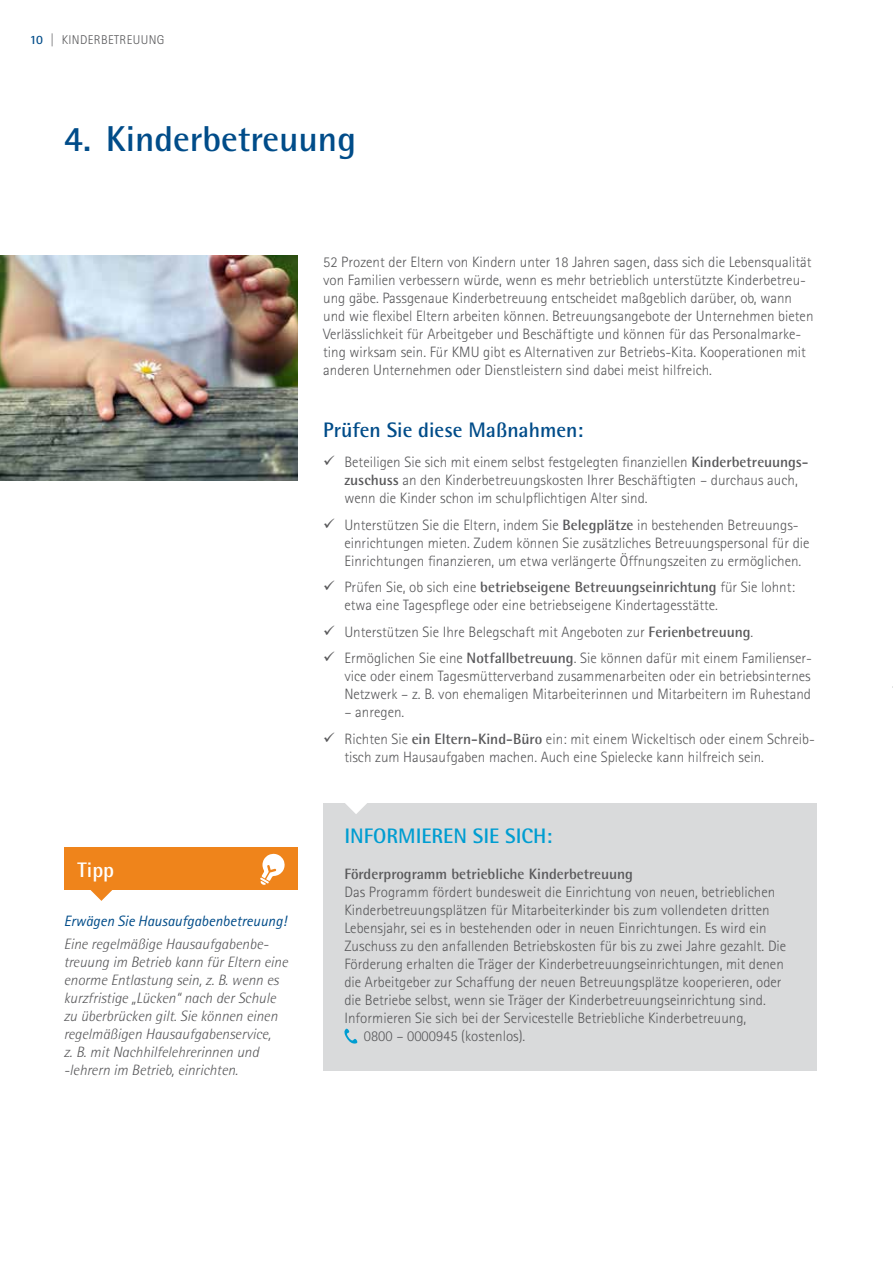
<style>
.page{position:relative;width:893px;height:1263px;background:#fff}
.page>*{position:absolute;margin:0;border:0;box-sizing:border-box;transform-origin:0 0}
.t1{font:700 36px "Agfa Rotis Semisans";color:#004c89}
.t2{font:700 21px "Agfa Rotis Semisans";color:#004c89}
.t3{font:700 21px "Agfa Rotis Semisans";color:#009dd1}
.t4{font:700 21px "Agfa Rotis Semisans";color:#fff}
.t5{font:300 15px/18px "Agfa Rotis Sans Serif";color:#58585a}
.t6{font:italic 300 15px/18px "Agfa Rotis Semisans";color:#58585a}
.t7{font:700 15px "Agfa Rotis Semisans";color:#58585a}
.t8{font:italic 15px "Agfa Rotis Sans Serif";color:#004c89}
.t9{font:300 12.75px "Agfa Rotis Sans Serif";letter-spacing:.03em;color:#58585a}
.s1{font-weight:700;color:#004c89}
.s2{font-family:"Agfa Rotis Semisans";font-weight:700}
.s3{font-family:"Agfa Rotis Sans Serif";font-weight:300}
</style>
<div class="page">
<div style="left:323px;top:803px;width:493px;height:268px;background:#d9dadb"></div>
<svg style="left:345px;top:803px;width:22px;height:11px"></svg>
<svg style="left:344px;top:1028px;width:14px;height:16px"></svg>
<svg style="left:90px;top:890px;width:22px;height:11px"></svg>
<div style="left:64px;top:847px;width:234px;height:43px;background:#ef841b"></div>
<img style="left:0;top:255px;width:298px;height:225px">
<svg style="left:260px;top:854px;width:25px;height:31px"></svg>
<p class="t9" style="left:30px;top:32px;width:136px"><span class="s1">10</span> | KINDERBETREUUNG</p>
<h1 class="t1" style="left:64px;top:116px;width:294px">4. Kinderbetreuung</h1>
<p class="t5" style="left:323px;top:253px;width:492px">52 Prozent der Eltern von Kindern unter 18 Jahren sagen, dass sich die Lebensqualität von Familien verbessern würde, wenn es mehr betrieblich unterstützte Kinderbetreu&shy;ung gäbe. Passgenaue Kinderbetreuung entscheidet maßgeblich darüber, ob, wann und wie flexibel Eltern arbeiten können. Betreuungsangebote der Unternehmen bieten Verlässlichkeit für Arbeitgeber und Beschäftigte und können für das Personalmarke&shy;ting wirksam sein. Für KMU gibt es Alternativen zur Betriebs-Kita. Kooperationen mit anderen Unternehmen oder Dienstleistern sind dabei meist hilfreich.</p>
<h2 class="t4" style="left:78px;top:857px;width:38px">Tipp</h2>
<p class="t8" style="left:64px;top:912px;width:224px">Erwägen Sie Hausaufgabenbetreuung!</p>
<p class="t6" style="left:64px;top:934px;width:226px">Eine regelmäßige Hausaufgabenbe&shy;treuung im Betrieb kann für Eltern eine enorme Entlastung sein, z. B. wenn es kurzfristige „Lücken“ nach der Schule zu überbrücken gilt. Sie können einen regelmäßigen Hausaufgabenservice,<br>z. B. mit Nachhilfelehrerinnen und -lehrern im Betrieb, einrichten.</p>
<h2 class="t2" style="left:323px;top:416px;width:262px">Prüfen Sie diese Maßnahmen:</h2>
<p class="t5" style="left:344px;top:453px;width:466px;text-indent:-21px">✓ Beteiligen Sie sich mit einem selbst festgelegten finanziellen <span class="s2">Kinderbetreuungs&shy;zuschuss</span> an den Kinderbetreuungskosten Ihrer Beschäftigten – durchaus auch, wenn die Kinder schon im schulpflichtigen Alter sind.</p>
<p class="t5" style="left:344px;top:516px;width:467px;text-indent:-21px">✓ Unterstützen Sie die Eltern, indem Sie <span class="s2">Belegplätze</span> in bestehenden Betreuungs&shy;einrichtungen mieten. Zudem können Sie zusätzliches Betreuungspersonal für die<br>Einrichtungen finanzieren, um etwa verlängerte Öffnungszeiten zu ermöglichen.</p>
<p class="t7" style="left:323px;top:578px;width:473px">✓ <span class="s3">Prüfen Sie, ob sich eine</span> betriebseigene Betreuungseinrichtung <span class="s3">für Sie lohnt:</span></p>
<p class="t5" style="left:344px;top:596px;width:375px">etwa eine Tagespflege oder eine betriebseigene Kindertagesstätte.</p>
<p class="t5" style="left:323px;top:623px;width:432px">✓ Unterstützen Sie Ihre Belegschaft mit Angeboten zur <span class="s2">Ferienbetreuung</span>.</p>
<p class="t5" style="left:344px;top:649px;width:469px;text-align:justify;text-indent:-21px">✓ Ermöglichen Sie eine <span class="s2">Notfallbetreuung</span>. Sie können dafür mit einem Familienser&shy;vice oder einem Tagesmütterverband zusammenarbeiten oder ein betriebsinternes Netzwerk – z. B. von ehemaligen Mitarbeiterinnen und Mitarbeitern im Ruhestand</p>
<p class="t5" style="left:344px;top:703px;width:61px">– anregen.</p>
<p class="t5" style="left:344px;top:730px;width:472px;text-indent:-21px">✓ Richten Sie <span class="s2">ein Eltern-Kind-Büro</span> ein: mit einem Wickeltisch oder einem Schreib&shy;tisch zum Hausaufgaben machen. Auch eine Spielecke kann hilfreich sein.</p>
<h2 class="t3" style="left:344px;top:823px;width:209px">INFORMIEREN SIE SICH:</h2>
<p class="t7" style="left:344px;top:865px;width:290px">Förderprogramm betriebliche Kinderbetreuung</p>
<p class="t5" style="left:344px;top:883px;width:432px">Das Programm fördert bundesweit die Einrichtung von neuen, betrieblichen</p>
<p class="t5" style="left:344px;top:901px;width:427px">Kinderbetreuungsplätzen für Mitarbeiterkinder bis zum vollendeten dritten</p>
<p class="t5" style="left:344px;top:919px;width:424px">Lebensjahr, sei es in bestehenden oder in neuen Einrichtungen. Es wird ein</p>
<p class="t5" style="left:344px;top:937px;width:443px">Zuschuss zu den anfallenden Betriebskosten für bis zu zwei Jahre gezahlt. Die</p>
<p class="t5" style="left:344px;top:955px;width:441px">Förderung erhalten die Träger der Kinderbetreuungseinrichtungen, mit denen</p>
<p class="t5" style="left:344px;top:973px;width:439px">die Arbeitgeber zur Schaffung der neuen Betreuungsplätze kooperieren, oder</p>
<p class="t5" style="left:344px;top:991px;width:423px">die Betriebe selbst, wenn sie Träger der Kinderbetreuungseinrichtung sind.</p>
<p class="t5" style="left:344px;top:1009px;width:403px">Informieren Sie sich bei der Servicestelle Betriebliche Kinderbetreuung,</p>
<p class="t5" style="left:364px;top:1027px;width:163px">0800 – 0000945 (kostenlos).</p>
</div>
